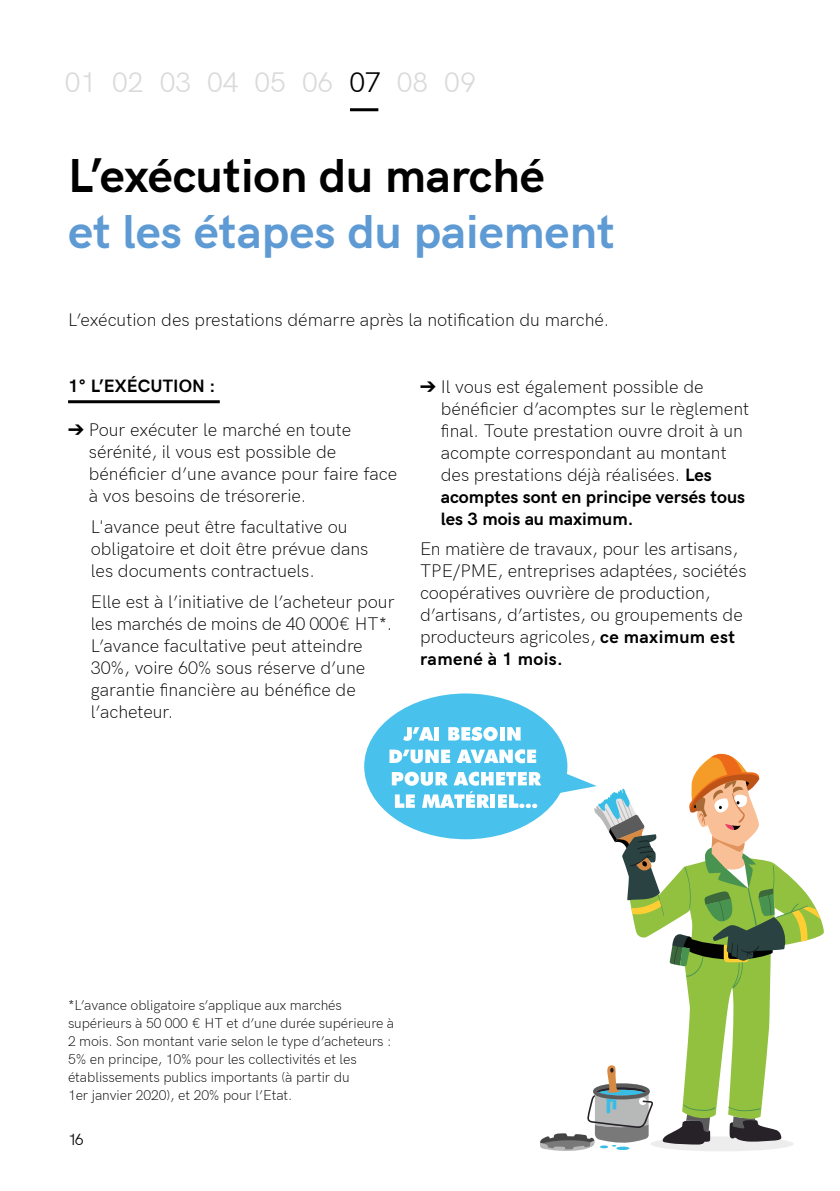
<style>
.page{position:relative;width:840px;height:1191px;background:#fff}
.page>*{position:absolute;margin:0;border:0;box-sizing:border-box;transform-origin:0 0}
.t1{font:700 48px "HK Grotesk";color:#5e9ad3}
.t2{font:700 48px "HK Grotesk";color:#000}
.t3{font:28px "HK Grotesk";letter-spacing:-.005em;color:#dadada}
.t4{font:300 18px/22px "HK Grotesk";color:#000}
.t5{font:700 18px "HK Grotesk";letter-spacing:.005em;color:#000}
.t6{font:16px "HK Grotesk";color:#000}
.t7{font:300 14px/18px "HK Grotesk";letter-spacing:-.005em;color:#000}
.s1{color:#000}
.s2{font-weight:700}
</style>
<div class="page">
<hr style="left:68px;top:400px;width:152px;height:3px;background:#000">
<hr style="left:350px;top:108px;width:28px;height:3px;background:#000">
<div style="left:364px;top:693px;width:203px;height:146px;background:#48c1ec;border-radius:50%"></div>
<svg style="left:403px;top:727px;width:30px;height:14px"></svg>
<div style="left:434px;top:727px;width:5px;height:13px;background:#fff"></div>
<svg style="left:448px;top:727px;width:49px;height:14px"></svg>
<div style="left:499px;top:727px;width:5px;height:13px;background:#fff"></div>
<svg style="left:507px;top:727px;width:13px;height:13px"></svg>
<svg style="left:389px;top:749px;width:434px;height:402px"></svg>
<h2 class="t3" style="left:65px;top:62px;width:412px">01 02 03 04 05 06 <span class="s1">07</span> 08 09</h2>
<h1 class="t2" style="left:68px;top:140px;width:478px">L’exécution du marché</h1>
<h1 class="t1" style="left:68px;top:196px;width:547px">et les étapes du paiement</h1>
<p class="t4" style="left:68px;top:307px;width:542px">L’exécution des prestations démarre après la notification du marché.</p>
<p class="t5" style="left:68px;top:372px;width:149px">1° L’EXÉCUTION :</p>
<p class="t4" style="left:89px;top:418px;width:309px;text-indent:-21px">➔ Pour exécuter le marché en toute sérénité, il vous est possible de bénéficier d’une avance pour faire face à vos besoins de trésorerie.</p>
<p class="t4" style="left:91px;top:514px;width:279px">L'avance peut être facultative ou obligatoire et doit être prévue dans les documents contractuels.</p>
<p class="t4" style="left:91px;top:589px;width:305px">Elle est à l’initiative de l’acheteur pour les marchés de moins de 40 000€ HT*.<br>L’avance facultative peut atteindre<br>30%, voire 60% sous réserve d’une garantie financière au bénéfice de l’acheteur.</p>
<p class="t4" style="left:440px;top:374px;width:310px;text-indent:-21px">➔ Il vous est également possible de bénéficier d’acomptes sur le règlement final. Toute prestation ouvre droit à un acompte correspondant au montant des prestations déjà réalisées. <span class="s2">Les acomptes sont en principe versés tous les 3 mois au maximum.</span></p>
<p class="t4" style="left:420px;top:537px;width:328px">En matière de travaux, pour les artisans, TPE/PME, entreprises adaptées, sociétés coopératives ouvrière de production, d’artisans, d’artistes, ou groupements de producteurs agricoles, <span class="s2">ce maximum est ramené à 1 mois.</span></p>
<p class="t7" style="left:68px;top:995px;width:327px">*L’avance obligatoire s’applique aux marchés supérieurs à 50 000 € HT et d’une durée supérieure à 2 mois. Son montant varie selon le type d’acheteurs :<br>5% en principe, 10% pour les collectivités et les établissements publics importants (à partir du<br>1er janvier 2020), et 20% pour l’Etat.</p>
<p class="t6" style="left:68px;top:1127px;width:17px">16</p>
</div>
